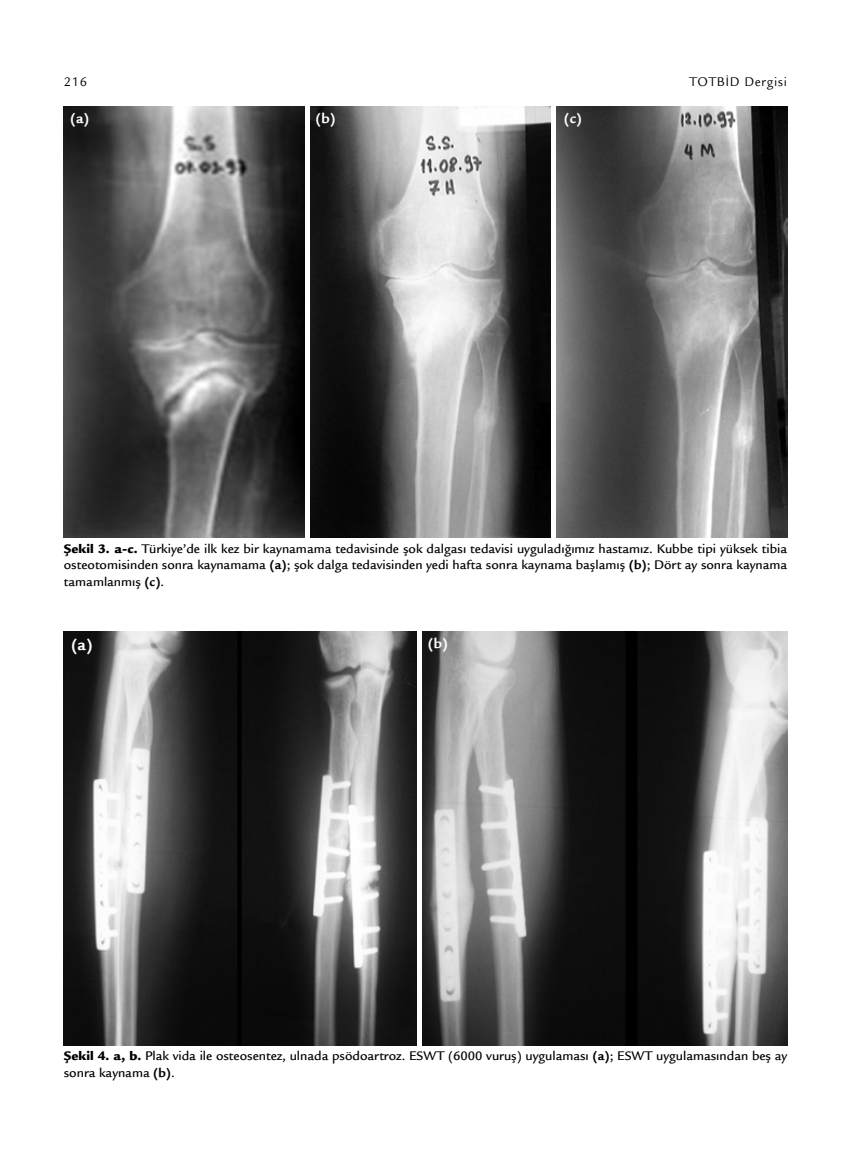
<style>
.page{position:relative;width:851px;height:1149px;background:#fff}
.page>*{position:absolute;margin:0;border:0;box-sizing:border-box;transform-origin:0 0}
.t1{font:700 16.95px "Legacy Sans Std";color:#fff}
.t2{font:700 15px "Legacy Sans Std";color:#fff}
.t3{font:500 13.5px/16.2px "Legacy Sans Std";color:#000;text-align:justify}
.t4{font:13.5px "Legacy Sans Std";letter-spacing:.05em;color:#000}
.s1{font-weight:900}
.s2{font-weight:700}
</style>
<div class="page">
<img style="left:64px;top:106px;width:240px;height:431px">
<img style="left:64px;top:631px;width:352px;height:414px">
<img style="left:310px;top:106px;width:240px;height:431px">
<img style="left:422px;top:631px;width:365px;height:414px">
<img style="left:556px;top:106px;width:231px;height:431px">
<p class="t4" style="left:64px;top:74px;width:25px">216</p>
<p class="t4" style="left:689px;top:74px;width:99px">TOTBİD Dergisi</p>
<p class="t2" style="left:70px;top:109px;width:21px">(a)</p>
<p class="t2" style="left:315px;top:109px;width:22px">(b)</p>
<p class="t2" style="left:564px;top:109px;width:20px">(c)</p>
<p class="t3" style="left:64px;top:540px;width:724px"><span class="s1">Şekil 3. a-c.</span> Türkiye’de ilk kez bir kaynamama tedavisinde şok dalgası tedavisi uyguladığımız hastamız. Kubbe tipi yüksek tibia osteotomisinden sonra kaynamama <span class="s2">(a)</span>; şok dalga tedavisinden yedi hafta sonra kaynama başlamış <span class="s2">(b)</span>; Dört ay sonra kaynama tamamlanmış <span class="s2">(c)</span>.</p>
<p class="t1" style="left:71px;top:634px;width:23px">(a)</p>
<p class="t2" style="left:428px;top:634px;width:22px">(b)</p>
<p class="t3" style="left:64px;top:1047px;width:724px"><span class="s1">Şekil 4. a, b.</span> Plak vida ile osteosentez, ulnada psödoartroz. ESWT (6000 vuruş) uygulaması <span class="s2">(a)</span>; ESWT uygulamasından beş ay sonra kaynama <span class="s2">(b)</span>.</p>
</div>
